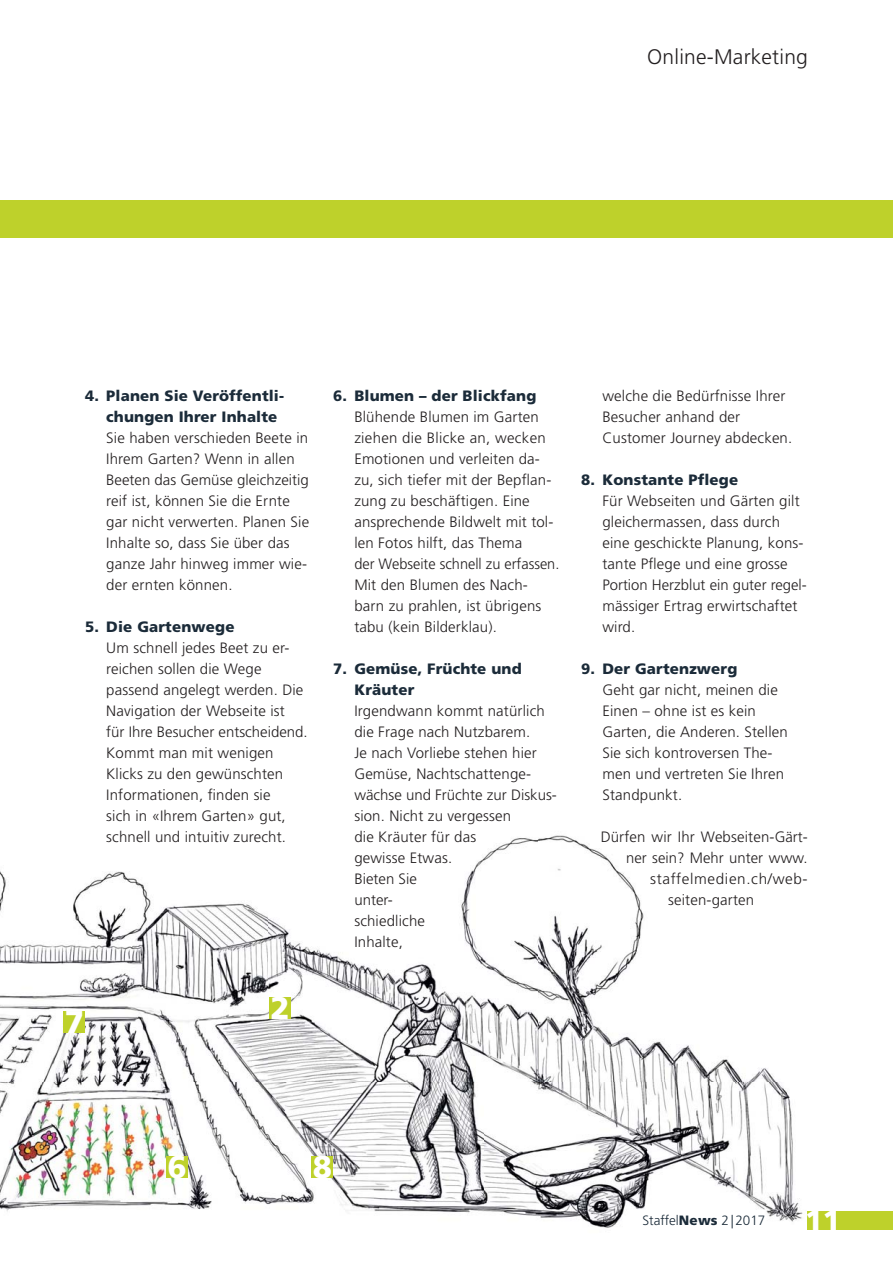
<style>
.page{position:relative;width:893px;height:1263px;background:#fff}
.page>*{position:absolute;margin:0;border:0;box-sizing:border-box;transform-origin:0 0}
.t1{font:900 31.5px "Frutiger LT Std";color:#fff}
.t2{font:900 28.5px "Frutiger LT Std";color:#fff}
.t3{font:300 21px "Frutiger LT Std";letter-spacing:.01em;color:#231f20}
.t4{font:300 15px/21px "Frutiger LT Std";letter-spacing:.01em;color:#231f20}
.t5{font:900 15px/21px "Frutiger LT Std";letter-spacing:.01em;color:#1b2b39}
.t6{font:300 15px "Frutiger LT Std";letter-spacing:.04em;color:#231f20}
.t7{font:300 13.5px "Frutiger LT Std";color:#1b2b39}
.s1{font-weight:900}
</style>
<div class="page">
<div style="left:0;top:201px;width:893px;height:37px;background:#bed12b"></div>
<img style="left:0;top:835px;width:862px;height:395px">
<div style="left:808px;top:1211px;width:85px;height:18px;background:#bed12b"></div>
<div style="left:270px;top:997px;width:21px;height:21px;background:#bed12b"></div>
<div style="left:167px;top:1156px;width:21px;height:21px;background:#bed12b"></div>
<div style="left:64px;top:1012px;width:21px;height:21px;background:#bed12b"></div>
<div style="left:312px;top:1156px;width:21px;height:21px;background:#bed12b"></div>
<h3 class="t3" style="left:647px;top:46px;width:162px">Online-Marketing</h3>
<p class="t5" style="left:106px;top:386px;width:179px;text-indent:-21px">4. Planen Sie Veröffentli&shy;chungen Ihrer Inhalte</p>
<p class="t4" style="left:106px;top:428px;width:204px">Sie haben verschieden Beete in<br>Ihrem Garten? Wenn in allen<br>Beeten das Gemüse gleichzeitig reif ist, können Sie die Ernte gar nicht verwerten. Planen Sie<br>Inhalte so, dass Sie über das ganze Jahr hinweg immer wie - der ernten können.</p>
<p class="t5" style="left:85px;top:617px;width:151px">5. Die Gartenwege</p>
<p class="t4" style="left:106px;top:638px;width:203px">Um schnell jedes Beet zu er - reichen sollen die Wege<br>pas send angelegt werden. Die<br>Navigation der Webseite ist<br>für Ihre Besucher entscheidend.<br>Kommt man mit wenigen<br>Klicks zu den gewünschten<br>In formationen, finden sie<br>sich in «Ihrem Garten» gut, schnell und intuitiv zurecht.</p>
<h1 class="t1" style="left:65px;top:1007px;width:21px">7</h1>
<h1 class="t1" style="left:271px;top:992px;width:21px">2</h1>
<p class="t5" style="left:333px;top:386px;width:205px">6. Blumen – der Blickfang</p>
<p class="t4" style="left:354px;top:407px;width:207px">Blühende Blumen im Garten ziehen die Blicke an, wecken<br>Emotionen und verleiten da - zu, sich tiefer mit der Bepflan&shy;zung zu beschäftigen. Eine ansprechende Bildwelt mit tol - len Fotos hilft, das Thema<br>der Webseite schnell zu erfassen.<br>Mit den Blumen des Nach - barn zu prahlen, ist übrigens tabu (kein Bilderklau).</p>
<p class="t5" style="left:354px;top:659px;width:169px;text-indent:-21px">7. Gemüse, Früchte und<br>Kräuter</p>
<p class="t4" style="left:354px;top:701px;width:204px">Irgendwann kommt natürlich die Frage nach Nutzbarem.<br>Je nach Vorliebe stehen hier<br>Gemüse, Nachtschattenge&shy;wächse und Früchte zur Diskus - sion. Nicht zu vergessen<br>die Kräuter für das<br>gewisse Etwas.<br>Bieten Sie<br>unter -<br>schiedliche<br>Inhalte,</p>
<p class="t4" style="left:602px;top:386px;width:191px">welche die Bedürfnisse Ihrer<br>Besucher anhand der<br>Customer Journey abdecken.</p>
<p class="t5" style="left:581px;top:470px;width:159px">8. Konstante Pflege</p>
<p class="t4" style="left:602px;top:491px;width:206px">Für Webseiten und Gärten gilt gleichermassen, dass durch eine geschickte Planung, kons - tante Pflege und eine grosse<br>Portion Herzblut ein guter regel - mässiger Ertrag erwirtschaftet wird.</p>
<p class="t5" style="left:581px;top:659px;width:158px">9. Der Gartenzwerg</p>
<p class="t4" style="left:602px;top:680px;width:187px">Geht gar nicht, meinen die<br>Einen – ohne ist es kein<br>Garten, die Anderen. Stellen<br>Sie sich kontroversen The - men und vertreten Sie Ihren<br>Standpunkt.</p>
<p class="t4" style="left:601px;top:827px;width:208px">Dürfen wir Ihr Webseiten- Gärt -</p>
<p class="t4" style="left:626px;top:848px;width:183px">ner sein? Mehr unter www.</p>
<p class="t6" style="left:650px;top:871px;width:159px">staffelmedien.ch/web-</p>
<p class="t4" style="left:668px;top:890px;width:87px">seiten-garten</p>
<h1 class="t1" style="left:167px;top:1151px;width:21px">6</h1>
<h1 class="t1" style="left:313px;top:1151px;width:21px">8</h1>
<p class="t7" style="left:642px;top:1213px;width:124px">Staffel<span class="s1">News</span> 2 | 2017</p>
<h2 class="t2" style="left:805px;top:1207px;width:37px">11</h2>
</div>
